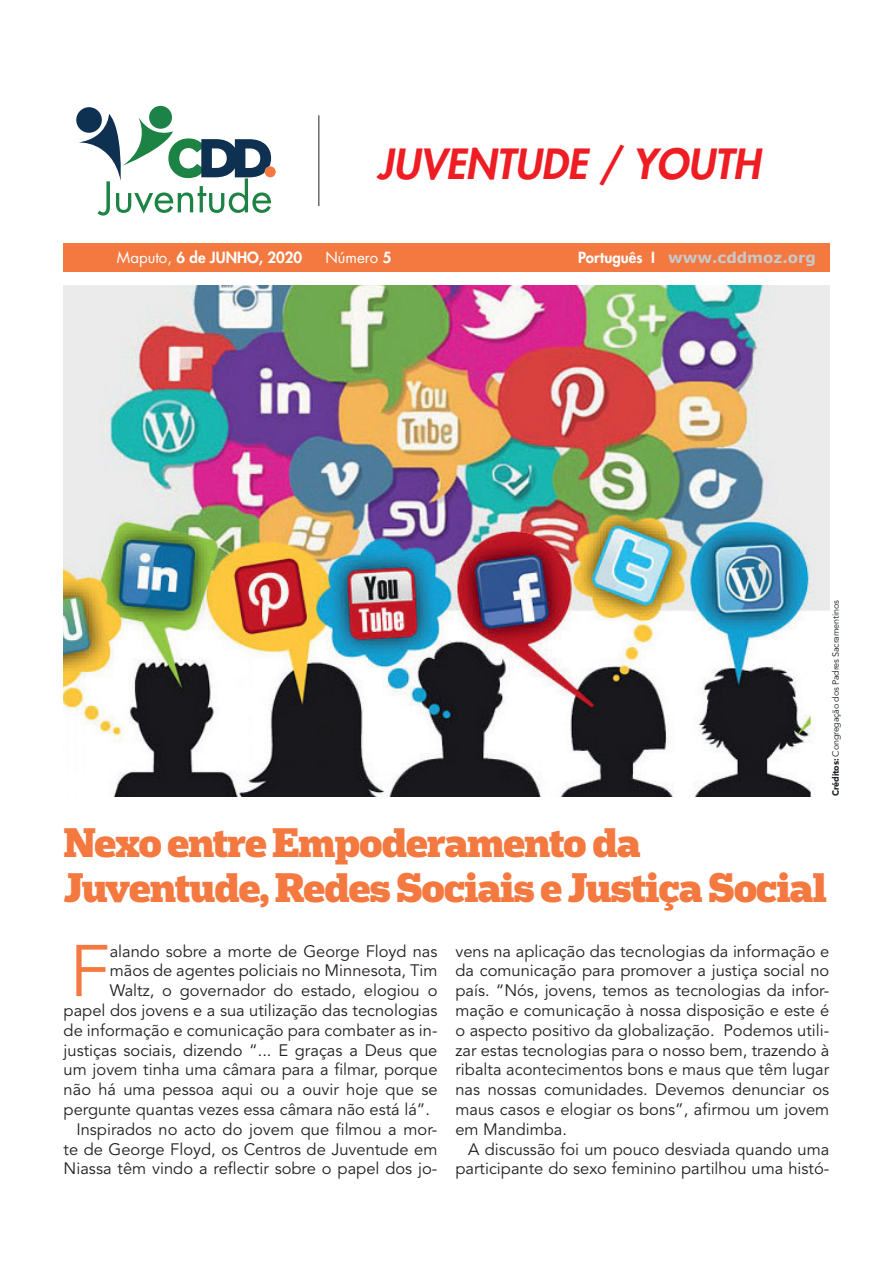
<style>
.page{position:relative;width:893px;height:1263px;background:#fff}
.page>*{position:absolute;margin:0;border:0;box-sizing:border-box;transform-origin:0 0}
.t1{font:72.45px "Avenir LT Std";color:#f47940}
.t2{font:italic 800 40.5px "Futura LT";color:#ee1d23}
.t3{font:900 39px/45px "Popular";letter-spacing:-.02em;color:#f47940}
.t4{font:16.5px/19.8px "Avenir LT Std";color:#231f20;text-align:justify}
.t5{font:700 15px "Verdana";color:#c7c8ca}
.t6{font:800 15px "Futura LT";color:#fff}
.t7{font:15px "Futura LT";color:#fff}
.t8{font:9px "Avenir LT Std";letter-spacing:-.02em;color:#181c1f}
.s1{font-weight:400}
.s2{font-weight:800}
.s3{font-family:"Futura LT";font-weight:800;color:#fff}
.s4{font-weight:900}
</style>
<div class="page">
<img style="left:64px;top:285px;width:766px;height:511px">
<div style="left:64px;top:243px;width:766px;height:28px;background:#f47940"></div>
<svg style="left:76px;top:107px;width:26px;height:26px"></svg>
<svg style="left:78px;top:105px;width:198px;height:111px"></svg>
<hr style="left:319px;top:115px;width:1px;height:91px;background:#231f20">
<h2 class="t2" style="left:377px;top:139px;width:384px">JUVENTUDE / YOUTH</h2>
<p class="t6" style="left:117px;top:247px;width:187px"><span class="s1">Maputo,</span> 6 de JUNHO, 2020</p>
<p class="t7" style="left:325px;top:248px;width:68px">Número <span class="s2">5</span></p>
<p class="t5" style="left:578px;top:247px;width:240px"><span class="s3">Português I</span> www.cddmoz.org</p>
<p class="t8" style="left:831px;top:796px;width:197px;rotate:-90deg"><span class="s4">Créditos:</span> Congregação dos Padres Sacramentinos</p>
<h3 class="t3" style="left:64px;top:819px;width:764px">Nexo entre Empoderamento da<br>Juventude, Redes Sociais e Justiça Social</h3>
<h1 class="t1" style="left:69px;top:929px;width:42px">F</h1>
<p class="t4" style="left:110px;top:941px;width:329px">alando sobre a morte de George Floyd nas</p>
<p class="t4" style="left:455px;top:941px;width:375px">vens na aplicação das tecnologias da informação e da comunicação para promover a justiça social no país. “Nós, jovens, temos as tecnologias da infor&shy;mação e comunicação à nossa disposição e este é o aspecto positivo da globalização. Podemos utili&shy;zar estas tecnologias para o nosso bem, trazendo à ribalta acontecimentos bons e maus que têm lugar nas nossas comunidades. Devemos denunciar os maus casos e elogiar os bons”, afirmou um jovem em Mandimba.</p>
<p class="t4" style="left:455px;top:1139px;width:375px;text-align:right">A discussão foi um pouco desviada quando uma participante do sexo feminino partilhou uma histó-</p>
<p class="t4" style="left:110px;top:961px;width:329px">mãos de agentes policiais no Minnesota, Tim</p>
<p class="t4" style="left:110px;top:981px;width:329px">Waltz, o governador do estado, elogiou o</p>
<p class="t4" style="left:64px;top:1001px;width:375px">papel dos jovens e a sua utilização das tecnologias</p>
<p class="t4" style="left:64px;top:1020px;width:375px">de informação e comunicação para combater as in-</p>
<p class="t4" style="left:64px;top:1040px;width:375px">justiças sociais, dizendo “... E graças a Deus que</p>
<p class="t4" style="left:64px;top:1060px;width:375px">um jovem tinha uma câmara para a filmar, porque</p>
<p class="t4" style="left:64px;top:1080px;width:375px">não há uma pessoa aqui ou a ouvir hoje que se</p>
<p class="t4" style="left:64px;top:1100px;width:368px">pergunte quantas vezes essa câmara não está lá”.</p>
<p class="t4" style="left:76px;top:1119px;width:363px">Inspirados no acto do jovem que filmou a mor-</p>
<p class="t4" style="left:64px;top:1139px;width:375px">te de George Floyd, os Centros de Juventude em</p>
<p class="t4" style="left:64px;top:1159px;width:375px">Niassa têm vindo a reflectir sobre o papel dos jo-</p>
</div>
